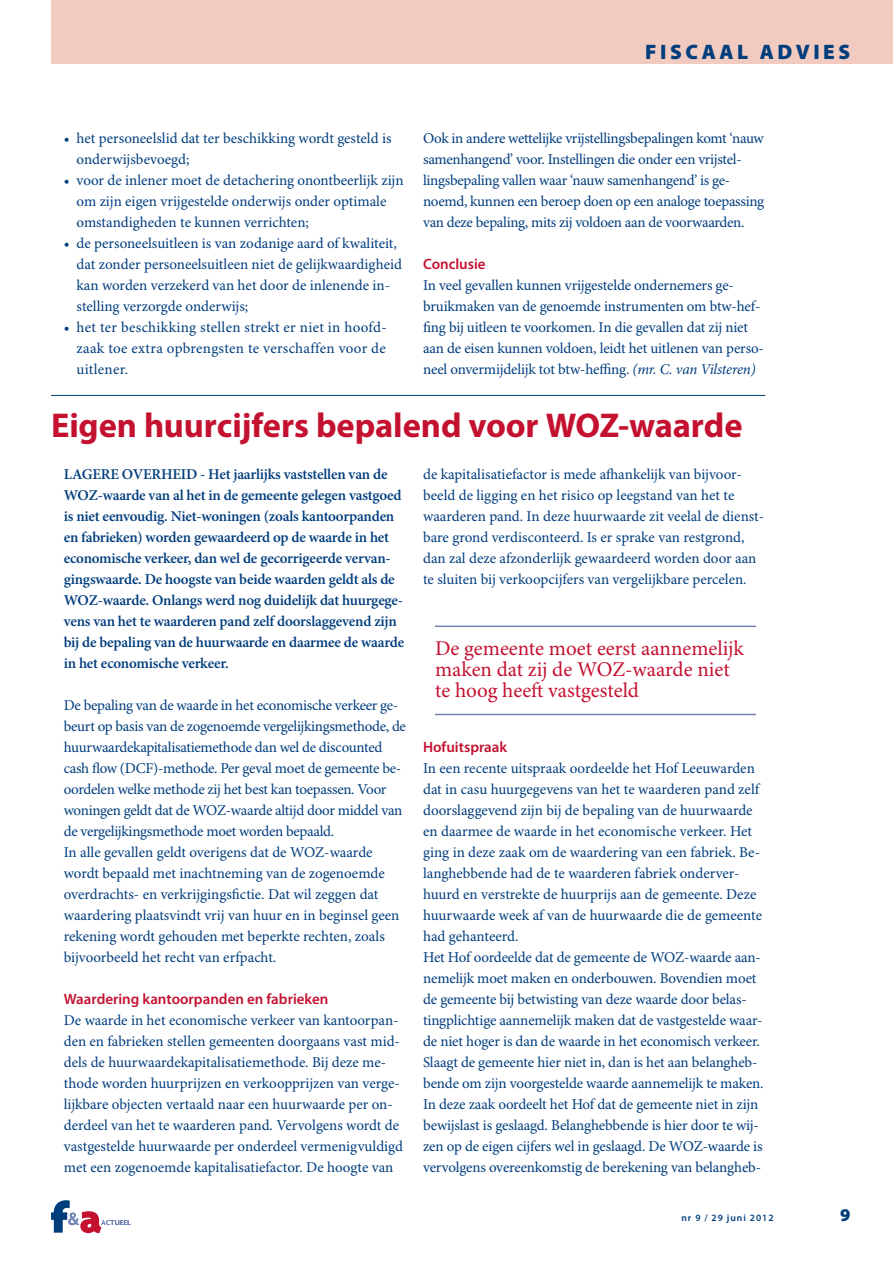
<style>
.page{position:relative;width:893px;height:1263px;background:#fff}
.page>*{position:absolute;margin:0;border:0;box-sizing:border-box;transform-origin:0 0}
.t1{font:700 34.5px "Myriad Pro";color:#c41130}
.t2{font:21px/21px "Minion Pro";color:#c41130}
.t3{font:900 21px "Myriad Pro";letter-spacing:.17em;color:#003d7d}
.t4{font:900 18px "Myriad Pro";color:#003d7d}
.t5{font:15px/21px "Minion Pro";letter-spacing:-.01em;color:#003d7d}
.t6{font:600 15px/21px "Minion Pro";letter-spacing:-.015em;color:#003d7d}
.t7{font:600 9.75px "Myriad Pro";letter-spacing:.1em;color:#003d7d}
.s1{font-family:"Myriad Pro";font-weight:600;color:#c41130}
.s2{font-style:italic}
</style>
<div class="page">
<svg style="left:51px;top:1200px;width:80px;height:33px"></svg>
<div style="left:51px;top:0;width:842px;height:64px;background:#f1cac0"></div>
<hr style="left:435px;top:626px;width:321px;height:1px;background:#7183b2">
<hr style="left:435px;top:714px;width:321px;height:1px;background:#7183b2">
<hr style="left:51px;top:395px;width:714px;height:1px;background:#003d7d">
<p class="t3" style="left:645px;top:39px;width:207px">FISCAAL ADVIES</p>
<p class="t5" style="left:77px;top:129px;width:329px">het personeelslid dat ter beschikking wordt gesteld is onderwijsbevoegd;<br>voor de inlener moet de detachering onontbeerlijk zijn om zijn eigen vrijgestelde onderwijs onder optimale omstandigheden te kunnen verrichten;<br>de personeelsuitleen is van zodanige aard of kwaliteit, dat zonder personeelsuitleen niet de gelijkwaardigheid kan worden verzekerd van het door de inlenende in&shy;stelling verzorgde onderwijs;<br>het ter beschikking stellen strekt er niet in hoofd&shy;zaak toe extra opbrengsten te verschaffen voor de uitlener.</p>
<p class="t5" style="left:423px;top:129px;width:343px">Ook in andere wettelijke vrijstellingsbepalingen komt ‘nauw samenhangend’ voor. Instellingen die onder een vrijstel&shy;lingsbepaling vallen waar ‘nauw samenhangend’ is ge&shy;noemd, kunnen een beroep doen op een analoge toepassing van deze bepaling, mits zij voldoen aan de voorwaarden.</p>
<p class="t5" style="left:423px;top:255px;width:342px"><span class="s1">Conclusie<br></span>In veel gevallen kunnen vrijgestelde ondernemers ge&shy;bruikmaken van de genoemde instrumenten om btw-hef&shy;fing bij uitleen te voorkomen. In die gevallen dat zij niet aan de eisen kunnen voldoen, leidt het uitlenen van perso&shy;neel onvermijdelijk tot btw-heffing. <span class="s2">(mr. C. van Vilsteren)</span></p>
<p class="t1" style="left:51px;top:412px;width:693px">Eigen huurcijfers bepalend voor WOZ-waarde</p>
<p class="t5" style="left:423px;top:465px;width:343px">de kapitalisatiefactor is mede afhankelijk van bijvoor&shy;beeld de ligging en het risico op leegstand van het te waarderen pand. In deze huurwaarde zit veelal de dienst&shy;bare grond verdisconteerd. Is er sprake van restgrond, dan zal deze afzonderlijk gewaardeerd worden door aan te sluiten bij verkoopcijfers van vergelijkbare percelen.</p>
<p class="t6" style="left:64px;top:465px;width:342px">LAGERE OVERHEID - Het jaarlijks vaststellen van de WOZ-waarde van al het in de gemeente gelegen vastgoed is niet eenvoudig. Niet-woningen (zoals kantoorpanden en fabrieken) worden gewaardeerd op de waarde in het economische verkeer, dan wel de gecorrigeerde vervan&shy;gingswaarde. De hoogste van beide waarden geldt als de WOZ-waarde. Onlangs werd nog duidelijk dat huurgege&shy;vens van het te waarderen pand zelf doorslaggevend zijn bij de bepaling van de huurwaarde en daarmee de waarde in het economische verkeer.</p>
<p class="t5" style="left:64px;top:696px;width:344px">De bepaling van de waarde in het economische verkeer ge&shy;beurt op basis van de zogenoemde vergelijkingsmethode, de huurwaardekapitalisatiemethode dan wel de discounted cash flow (DCF)-methode. Per geval moet de gemeente be&shy;oordelen welke methode zij het best kan toepassen. Voor woningen geldt dat de WOZ-waarde altijd door middel van de vergelijkingsmethode moet worden bepaald.<br>In alle gevallen geldt overigens dat de WOZ-waarde wordt bepaald met inachtneming van de zogenoemde overdrachts- en verkrijgingsfictie. Dat wil zeggen dat waardering plaatsvindt vrij van huur en in beginsel geen rekening wordt gehouden met beperkte rechten, zoals bijvoorbeeld het recht van erfpacht.</p>
<p class="t5" style="left:64px;top:990px;width:341px"><span class="s1">Waardering kantoorpanden en fabrieken<br></span>De waarde in het economische verkeer van kantoorpan&shy;den en fabrieken stellen gemeenten doorgaans vast mid&shy;dels de huurwaardekapitalisatiemethode. Bij deze me&shy;thode worden huurprijzen en verkoopprijzen van verge&shy;lijkbare objecten vertaald naar een huurwaarde per on&shy;derdeel van het te waarderen pand. Vervolgens wordt de vastgestelde huurwaarde per onderdeel vermenigvuldigd met een zogenoemde kapitalisatiefactor. De hoogte van</p>
<p class="t2" style="left:435px;top:639px;width:310px">De gemeente moet eerst aannemelijk maken dat zij de WOZ-waarde niet te hoog heeft vastgesteld</p>
<p class="t5" style="left:423px;top:738px;width:342px"><span class="s1">Hofuitspraak<br></span>In een recente uitspraak oordeelde het Hof Leeuwarden dat in casu huurgegevens van het te waarderen pand zelf doorslaggevend zijn bij de bepaling van de huurwaarde en daarmee de waarde in het economische verkeer. Het ging in deze zaak om de waardering van een fabriek. Be&shy;langhebbende had de te waarderen fabriek onderver&shy;huurd en verstrekte de huurprijs aan de gemeente. Deze huurwaarde week af van de huurwaarde die de gemeente had gehanteerd.<br>Het Hof oordeelde dat de gemeente de WOZ-waarde aan&shy;nemelijk moet maken en onderbouwen. Bovendien moet de gemeente bij betwisting van deze waarde door belas&shy;tingplichtige aannemelijk maken dat de vastgestelde waar&shy;de niet hoger is dan de waarde in het economisch verkeer.<br>Slaagt de gemeente hier niet in, dan is het aan belangheb&shy;bende om zijn voorgestelde waarde aannemelijk te maken.<br>In deze zaak oordeelt het Hof dat de gemeente niet in zijn bewijslast is geslaagd. Belanghebbende is hier door te wij&shy;zen op de eigen cijfers wel in geslaagd. De WOZ-waarde is vervolgens overeenkomstig de berekening van belangheb-</p>
<p class="t7" style="left:681px;top:1214px;width:94px">nr 9 / 29 juni 2012</p>
<p class="t4" style="left:840px;top:1204px;width:12px">9</p>
</div>
